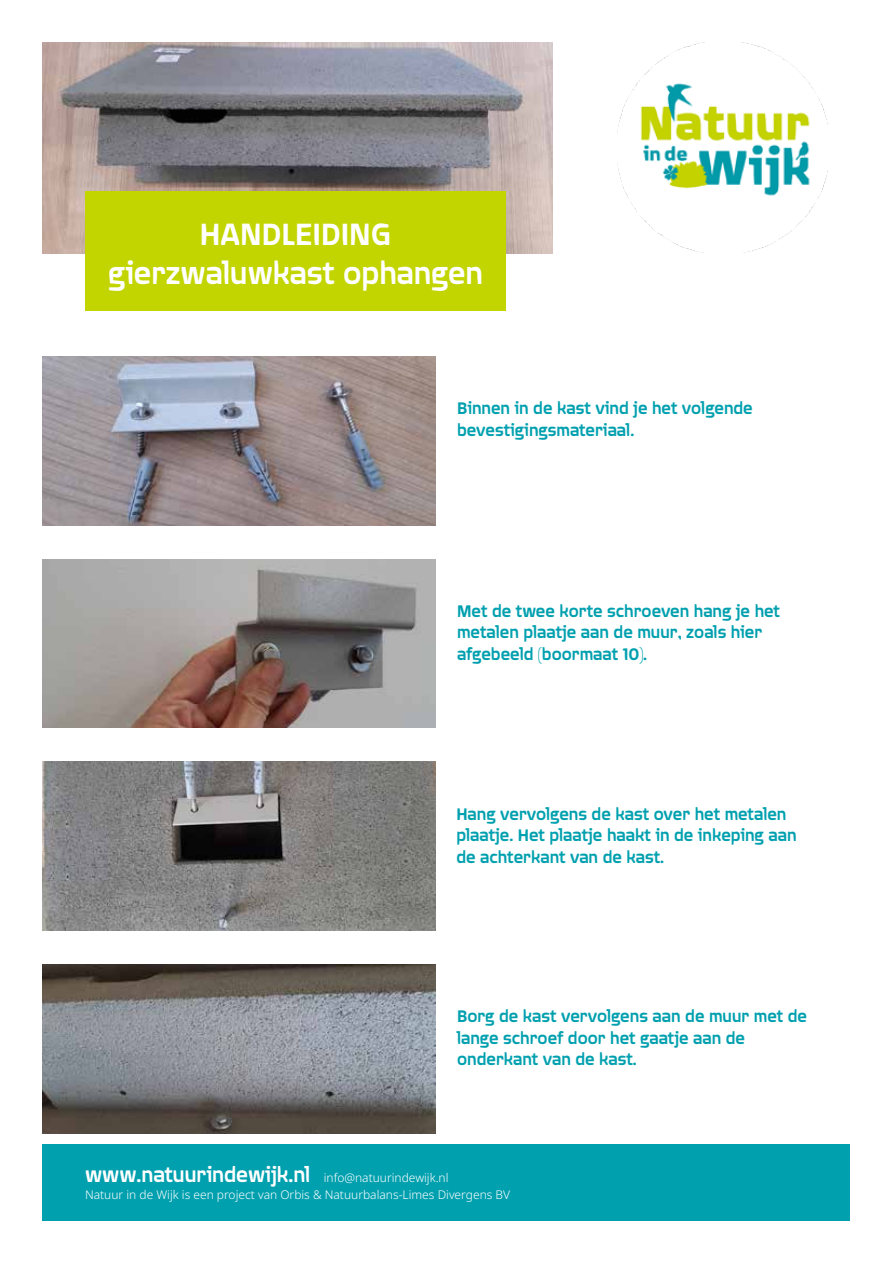
<style>
.page{position:relative;width:893px;height:1263px;background:#fff}
.page>*{position:absolute;margin:0;border:0;box-sizing:border-box;transform-origin:0 0}
.t1{font:500 33px/39.6px "Quagmire";color:#fff;text-align:center}
.t2{font:500 18px/21.6px "Quagmire";color:#00a0af}
.t3{font:300 12px/17.4px "Noto Sans";color:#fff}
.s1{font-family:"Quagmire";font-weight:500;font-size:22.5px}
</style>
<div class="page">
<img style="left:43px;top:43px;width:510px;height:210px">
<div style="left:43px;top:1144px;width:807px;height:76px;background:#00a0af"></div>
<img style="left:617px;top:43px;width:211px;height:210px">
<div style="left:85px;top:191px;width:421px;height:120px;background:#c2d500"></div>
<img style="left:43px;top:356px;width:393px;height:169px">
<img style="left:43px;top:559px;width:393px;height:169px">
<img style="left:43px;top:964px;width:393px;height:169px">
<img style="left:43px;top:762px;width:393px;height:168px">
<h1 class="t1" style="left:108px;top:212px;width:376px">HANDLEIDING gierzwaluwkast ophangen</h1>
<p class="t2" style="left:457px;top:396px;width:297px">Binnen in de kast vind je het volgende bevestigingsmateriaal.</p>
<p class="t2" style="left:457px;top:599px;width:324px">Met de twee korte schroeven hang je het metalen plaatje aan de muur, zoals hier afgebeeld (boormaat 10).</p>
<p class="t2" style="left:456px;top:801px;width:342px">Hang vervolgens de kast over het metalen plaatje. Het plaatje haakt in de inkeping aan de achterkant van de kast.</p>
<p class="t2" style="left:457px;top:1004px;width:352px">Borg de kast vervolgens aan de muur met de lange schroef door het gaatje aan de onderkant van de kast.</p>
<p class="t3" style="left:85px;top:1169px;width:427px"><span class="s1">www.natuurindewijk.nl</span> info@natuurindewijk.nl<br>Natuur in de Wijk is een project van Orbis &amp; Natuurbalans-Limes Divergens BV</p>
</div>
